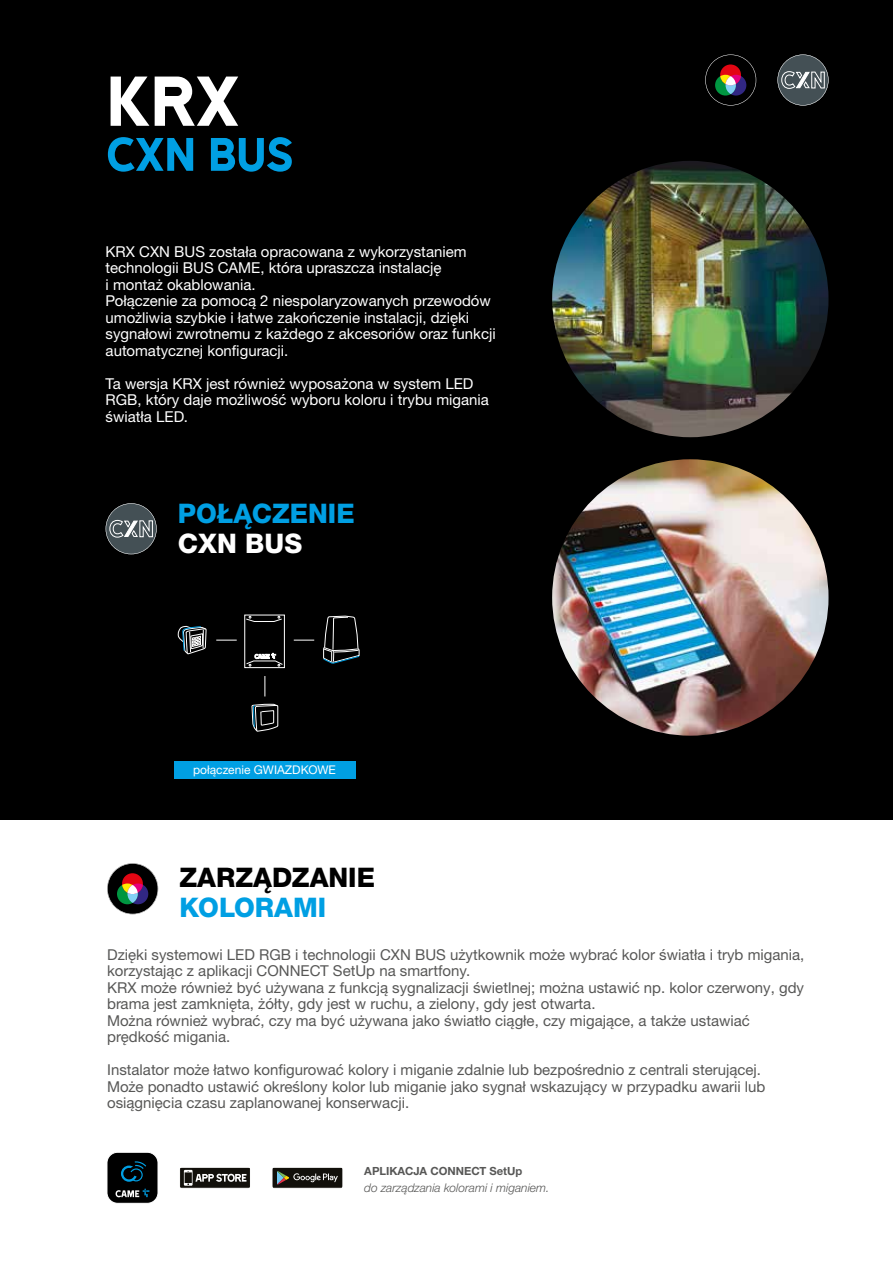
<style>
.page{position:relative;width:893px;height:1263px;background:#fff}
.page>*{position:absolute;margin:0;border:0;box-sizing:border-box;transform-origin:0 0}
.t1{font:81px "Came Type";color:#fff}
.t2{font:54px "Came Type";letter-spacing:-.02em;color:#009fe3}
.t3{font:800 27px "Helvetica Neue LTW1 G";color:#009fe3}
.t4{font:800 27px "Helvetica Neue LTW1 G";color:#000}
.t5{font:800 27px "Helvetica Neue LTW1 G";color:#fff}
.t6{font:15px/16.5px "Helvetica Neue LTW1 G";color:#575756}
.t7{font:15px/16.5px "Helvetica Neue LTW1 G";color:#fff}
.t8{font:italic 300 12px "Helvetica Neue LTW1 G";color:#575756}
.t9{font:12px "Helvetica Neue LTW1 G";color:#fff}
.t10{font:700 11.25px "Helvetica Neue LTW1 G";color:#575756}
</style>
<div class="page">
<div style="left:0;top:0;width:893px;height:820px;background:#000"></div>
<svg style="left:705px;top:55px;width:51px;height:51px"></svg>
<svg style="left:777px;top:55px;width:51px;height:51px"></svg>
<img style="left:552px;top:161px;width:276px;height:276px;border-radius:138px">
<img style="left:552px;top:459px;width:276px;height:277px;border-radius:138px">
<div style="left:107px;top:1152px;width:51px;height:51px;background:#000;border-radius:11px"></div>
<div style="left:107px;top:1152px;width:51px;height:51px;border:1px solid #fff;border-radius:11px"></div>
<svg style="left:121px;top:1161px;width:25px;height:21px"></svg>
<svg style="left:116px;top:1188px;width:33px;height:9px"></svg>
<svg style="left:180px;top:1167px;width:70px;height:21px"></svg>
<svg style="left:184px;top:1170px;width:62px;height:16px"></svg>
<div style="left:179px;top:1167px;width:72px;height:21px;border:1px solid #fff"></div>
<div style="left:272px;top:1167px;width:71px;height:21px;background:#12100b;border-radius:3px"></div>
<svg style="left:277px;top:1171px;width:61px;height:13px"></svg>
<div style="left:272px;top:1167px;width:71px;height:21px;border:1px solid #fff"></div>
<div style="left:174px;top:761px;width:181px;height:17px;background:#009fe3"></div>
<svg style="left:107px;top:863px;width:51px;height:51px"></svg>
<svg style="left:106px;top:503px;width:51px;height:51px"></svg>
<svg style="left:251px;top:704px;width:27px;height:28px"></svg>
<svg style="left:216px;top:640px;width:21px;height:1px"></svg>
<svg style="left:294px;top:640px;width:20px;height:1px"></svg>
<svg style="left:265px;top:676px;width:1px;height:20px"></svg>
<div style="left:244px;top:615px;width:41px;height:53px;border:1px solid #fff"></div>
<svg style="left:246px;top:616px;width:36px;height:6px"></svg>
<svg style="left:246px;top:652px;width:37px;height:14px"></svg>
<svg style="left:178px;top:626px;width:29px;height:29px"></svg>
<svg style="left:323px;top:616px;width:37px;height:48px"></svg>
<h1 class="t1" style="left:106px;top:58px;width:136px">KRX</h1>
<h2 class="t2" style="left:106px;top:126px;width:190px">CXN BUS</h2>
<p class="t7" style="left:106px;top:243px;width:392px">KRX CXN BUS została opracowana z wykorzystaniem technologii BUS CAME, która upraszcza instalację<br>i montaż okablowania.<br>Połączenie za pomocą 2 niespolaryzowanych przewodów umożliwia szybkie i łatwe zakończenie instalacji, dzięki sygnałowi zwrotnemu z każdego z akcesoriów oraz funkcji automatycznej konfiguracji.</p>
<p class="t7" style="left:106px;top:375px;width:385px">Ta wersja KRX jest również wyposażona w system LED<br>RGB, który daje możliwość wyboru koloru i trybu migania światła LED.</p>
<h3 class="t3" style="left:178px;top:497px;width:178px">POŁĄCZENIE</h3>
<h3 class="t5" style="left:178px;top:527px;width:126px">CXN BUS</h3>
<p class="t9" style="left:193px;top:762px;width:144px">połączenie GWIAZDKOWE</p>
<h3 class="t4" style="left:179px;top:862px;width:197px">ZARZĄDZANIE</h3>
<h3 class="t3" style="left:179px;top:892px;width:148px">KOLORAMI</h3>
<p class="t6" style="left:107px;top:946px;width:699px">Dzięki systemowi LED RGB i technologii CXN BUS użytkownik może wybrać kolor światła i tryb migania, korzystając z aplikacji CONNECT SetUp na smartfony.<br>KRX może również być używana z funkcją sygnalizacji świetlnej; można ustawić np. kolor czerwony, gdy brama jest zamknięta, żółty, gdy jest w ruchu, a zielony, gdy jest otwarta.<br>Można również wybrać, czy ma być używana jako światło ciągłe, czy migające, a także ustawiać prędkość migania.</p>
<p class="t6" style="left:107px;top:1061px;width:660px">Instalator może łatwo konfigurować kolory i miganie zdalnie lub bezpośrednio z centrali sterującej.<br>Może ponadto ustawić określony kolor lub miganie jako sygnał wskazujący w przypadku awarii lub osiągnięcia czasu zaplanowanej konserwacji.</p>
<p class="t10" style="left:364px;top:1164px;width:160px">APLIKACJA CONNECT SetUp</p>
<p class="t8" style="left:364px;top:1180px;width:187px">do zarządzania kolorami i miganiem.</p>
</div>
